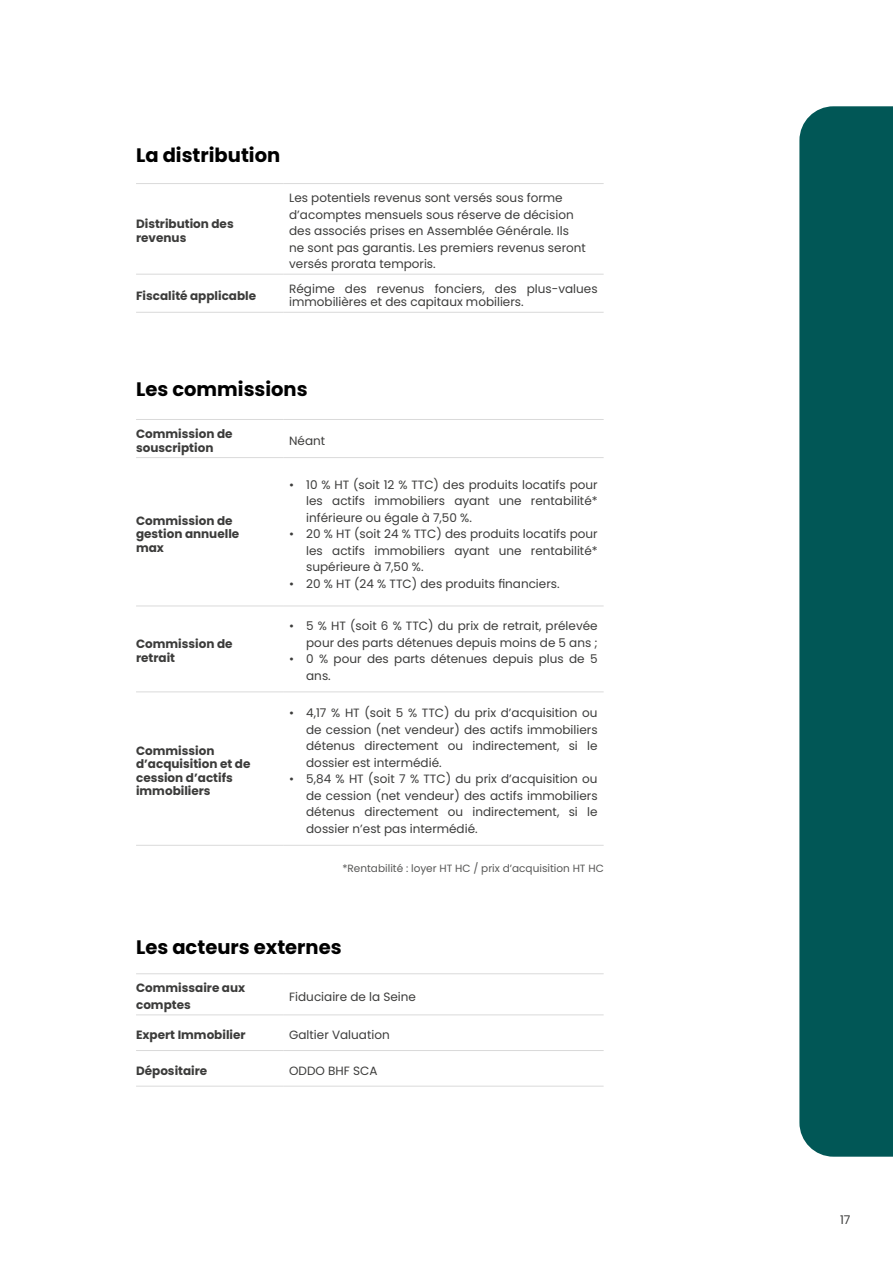
<style>
.page{position:relative;width:893px;height:1263px;background:#fff}
.page>*{position:absolute;margin:0;border:0;box-sizing:border-box;transform-origin:0 0}
.t1{font:700 19.5px "Poppins";color:#000}
.t2{font:12px/16.5px "Poppins";color:#3c3c3b;text-align:justify}
.t3{font:700 12px/13.5px "Poppins";color:#3c3c3b}
.t4{font:10.5px "Poppins";color:#575756}
</style>
<div class="page">
<svg style="left:136px;top:273px;width:467px;height:1px"></svg>
<hr style="left:282px;top:184px;width:3px;height:90px;background:#fff">
<hr style="left:283px;top:183px;width:321px;height:1px;background:#dadada">
<hr style="left:283px;top:274px;width:321px;height:1px;background:#dadada">
<hr style="left:283px;top:312px;width:321px;height:1px;background:#dadada">
<hr style="left:136px;top:183px;width:147px;height:1px;background:#dadada">
<hr style="left:136px;top:274px;width:147px;height:1px;background:#dadada">
<hr style="left:136px;top:312px;width:147px;height:1px;background:#dadada">
<svg style="left:136px;top:974px;width:468px;height:112px"></svg>
<hr style="left:282px;top:974px;width:3px;height:41px;background:#fff">
<hr style="left:282px;top:1015px;width:3px;height:35px;background:#fff">
<hr style="left:282px;top:1051px;width:3px;height:35px;background:#fff">
<hr style="left:283px;top:973px;width:321px;height:1px;background:#dadada">
<hr style="left:283px;top:1015px;width:321px;height:1px;background:#dadada">
<hr style="left:283px;top:1050px;width:321px;height:1px;background:#dadada">
<hr style="left:283px;top:1086px;width:321px;height:1px;background:#dadada">
<hr style="left:136px;top:973px;width:147px;height:1px;background:#dadada">
<hr style="left:136px;top:1015px;width:147px;height:1px;background:#dadada">
<hr style="left:136px;top:1050px;width:147px;height:1px;background:#dadada">
<hr style="left:136px;top:1086px;width:147px;height:1px;background:#dadada">
<svg style="left:136px;top:605px;width:468px;height:87px"></svg>
<hr style="left:282px;top:458px;width:3px;height:148px;background:#fff">
<hr style="left:282px;top:606px;width:3px;height:86px;background:#fff">
<hr style="left:283px;top:419px;width:321px;height:1px;background:#dadada">
<hr style="left:283px;top:457px;width:321px;height:1px;background:#dadada">
<hr style="left:283px;top:606px;width:321px;height:1px;background:#dadada">
<hr style="left:283px;top:692px;width:321px;height:1px;background:#dadada">
<hr style="left:283px;top:845px;width:321px;height:1px;background:#dadada">
<hr style="left:136px;top:419px;width:147px;height:1px;background:#dadada">
<hr style="left:136px;top:457px;width:147px;height:1px;background:#dadada">
<hr style="left:136px;top:606px;width:147px;height:1px;background:#dadada">
<hr style="left:136px;top:692px;width:147px;height:1px;background:#dadada">
<hr style="left:136px;top:845px;width:147px;height:1px;background:#dadada">
<div style="left:799px;top:106px;width:94px;height:1051px;background:#015756"></div>
<h1 class="t1" style="left:136px;top:144px;width:146px">La distribution</h1>
<p class="t3" style="left:136px;top:218px;width:99px">Distribution des revenus</p>
<p class="t2" style="left:289px;top:190px;width:298px;text-align:left">Les potentiels revenus sont versés sous forme d’acomptes mensuels sous réserve de décision des associés prises en Assemblée Générale. Ils ne sont pas garantis. Les premiers revenus seront versés prorata temporis.</p>
<p class="t3" style="left:136px;top:289px;width:122px">Fiscalité applicable</p>
<p class="t2" style="left:289px;top:282px;width:310px;line-height:13.5px">Régime des revenus fonciers, des plus-values immobilières et des capitaux mobiliers.</p>
<h1 class="t1" style="left:136px;top:378px;width:173px">Les commissions</h1>
<p class="t3" style="left:136px;top:427px;width:98px">Commission de souscription</p>
<p class="t2" style="left:289px;top:432px;width:38px">Néant</p>
<p class="t3" style="left:136px;top:514px;width:105px">Commission de gestion annuelle max</p>
<p class="t3" style="left:136px;top:638px;width:98px">Commission de retrait</p>
<p class="t3" style="left:136px;top:744px;width:116px">Commission d’acquisition et de cession d’actifs immobiliers</p>
<p class="t2" style="left:306px;top:476px;width:293px;text-indent:-17px">• 10 % HT (soit 12 % TTC) des produits locatifs pour les actifs immobiliers ayant une rentabilité* inférieure ou égale à 7,50 %.</p>
<p class="t2" style="left:306px;top:526px;width:293px;text-indent:-17px">• 20 % HT (soit 24 % TTC) des produits locatifs pour les actifs immobiliers ayant une rentabilité* supérieure à 7,50 %.</p>
<p class="t2" style="left:289px;top:575px;width:272px">• 20 % HT (24 % TTC) des produits financiers.</p>
<p class="t2" style="left:289px;top:618px;width:310px;text-align:right">• 5 % HT (soit 6 % TTC) du prix de retrait, prélevée pour des parts détenues depuis moins de 5 ans ;</p>
<p class="t2" style="left:306px;top:651px;width:293px;text-indent:-17px">• 0 % pour des parts détenues depuis plus de 5 ans.</p>
<p class="t2" style="left:306px;top:705px;width:293px;text-indent:-17px">• 4,17 % HT (soit 5 % TTC) du prix d’acquisition ou de cession (net vendeur) des actifs immobiliers détenus directement ou indirectement, si le dossier est intermédié.</p>
<p class="t2" style="left:306px;top:771px;width:293px;text-indent:-17px">• 5,84 % HT (soit 7 % TTC) du prix d’acquisition ou de cession (net vendeur) des actifs immobiliers détenus directement ou indirectement, si le dossier n’est pas intermédié.</p>
<p class="t4" style="left:342px;top:862px;width:263px">*Rentabilité : loyer HT HC / prix d’acquisition HT HC</p>
<h1 class="t1" style="left:136px;top:936px;width:207px">Les acteurs externes</h1>
<p class="t3" style="left:136px;top:980px;width:111px;line-height:16.5px">Commissaire aux comptes</p>
<p class="t2" style="left:289px;top:988px;width:128px">Fiduciaire de la Seine</p>
<p class="t3" style="left:136px;top:1028px;width:111px">Expert Immobilier</p>
<p class="t2" style="left:289px;top:1026px;width:102px">Galtier Valuation</p>
<p class="t3" style="left:136px;top:1064px;width:73px">Dépositaire</p>
<p class="t2" style="left:289px;top:1062px;width:90px">ODDO BHF SCA</p>
<p class="t2" style="left:840px;top:1212px;width:12px">17</p>
</div>
